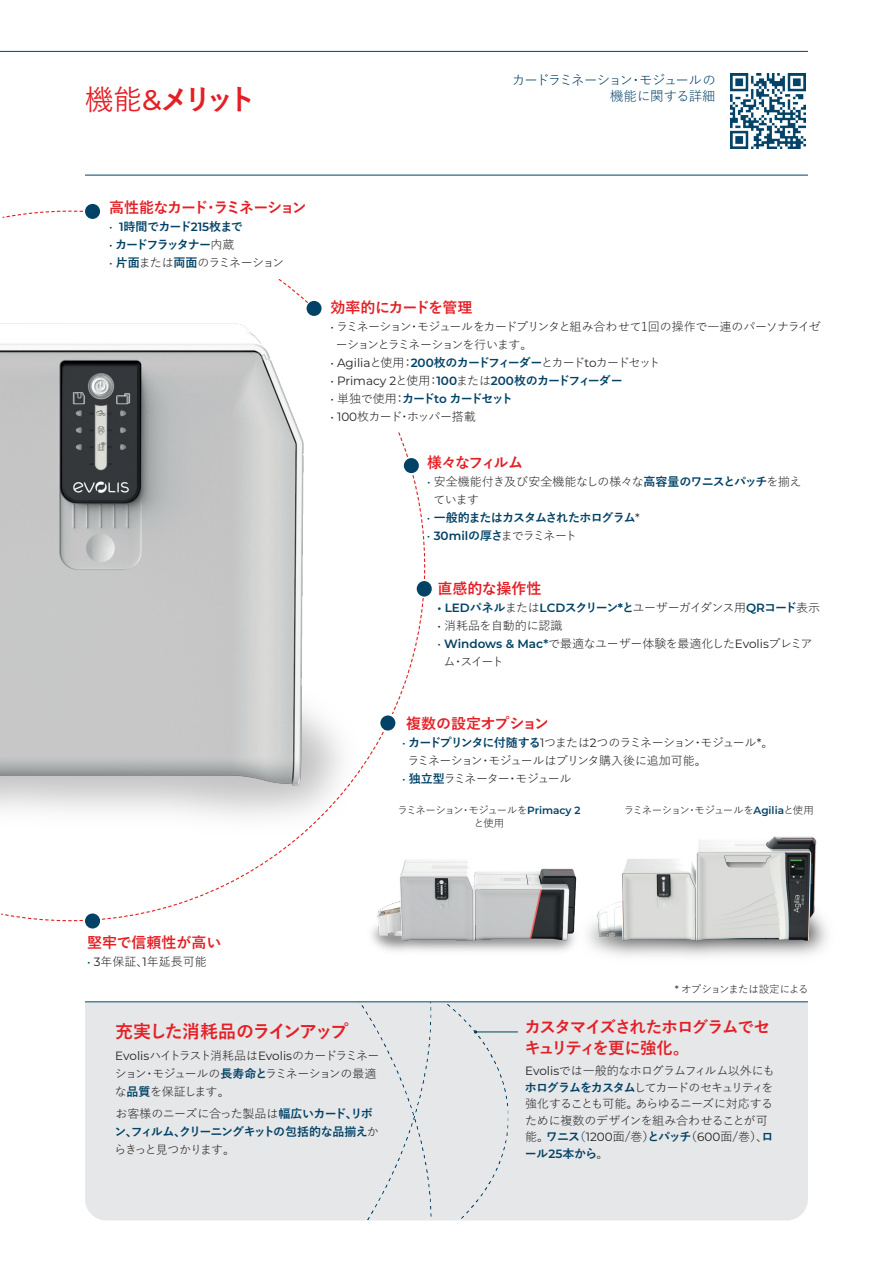
<style>
.page{position:relative;width:893px;height:1263px;background:#fff}
.page>*{position:absolute;margin:0;border:0;box-sizing:border-box;transform-origin:0 0}
.t1{font:700 28.5px "Yu Gothic";color:#e41f25}
.t2{font:700 18px "Yu Gothic";letter-spacing:-.11em;color:#e41f25}
.t3{font:700 16.5px/21px "Yu Gothic";letter-spacing:-.075em;color:#e41f25}
.t4{font:700 15px "Yu Gothic";color:#e41f25}
.t5{font:700 15px "Yu Gothic";letter-spacing:-.075em;color:#e41f25}
.t6{font:700 15px "Yu Gothic";letter-spacing:-.01em;color:#e41f25}
.t7{font:700 15px "Yu Gothic";letter-spacing:-.03em;color:#e41f25}
.t8{font:700 15px "Yu Gothic";letter-spacing:-.105em;color:#e41f25}
.t9{font:13.5px/16.2px "Yu Gothic";letter-spacing:-.06em;color:#024266;text-align:right}
.t10{font:12px/16.5px "Yu Gothic";letter-spacing:-.06em;color:#231f20}
.t11{font:700 12px/18px "Yu Gothic";letter-spacing:-.08em;color:#024266}
.t12{font:12px/18px "Yu Gothic";letter-spacing:-.105em;color:#231f20}
.t13{font:12px/18px "Yu Gothic";letter-spacing:-.035em;color:#231f20}
.t14{font:12px "Yu Gothic";letter-spacing:-.04em;color:#231f20}
.t15{font:12px/18px "Yu Gothic";letter-spacing:-.025em;color:#231f20}
.t16{font:12px "Yu Gothic";letter-spacing:-.11em;color:#231f20}
.t17{font:12px "Yu Gothic";color:#231f20}
.t18{font:700 12px "Yu Gothic";letter-spacing:-.15em;color:#024266}
.t19{font:12px "Yu Gothic";letter-spacing:-.08em;color:#231f20}
.t20{font:700 12px "Yu Gothic";letter-spacing:-.14em;color:#024266}
.t21{font:10.5px/12.6px "Yu Gothic";letter-spacing:-.085em;color:#231f20;text-align:center}
.s1{font-weight:500}
.s2{font-family:"Montserrat";font-weight:500}
.s3{font-family:"Montserrat";font-weight:400}
.s4{font-family:"Montserrat";font-weight:600}
.s5{font-family:"Montserrat";font-weight:400;color:#231f20}
.s6{font-weight:400;color:#231f20}
.s7{font-family:"Montserrat";color:#024266}
.s8{font-weight:700;color:#024266}
.s9{font-family:"Montserrat"}
.s10{font-family:"Montserrat";font-weight:600;color:#024266}
.s11{font-family:"Montserrat";font-weight:700;color:#024266}
.s12{color:#024266}
</style>
<div class="page">
<hr style="left:0;top:51px;width:808px;height:1px;background:#024266">
<div style="left:508px;top:1002px;width:300px;height:218px;background:#e6e7e9"></div>
<div style="left:85px;top:1002px;width:423px;height:218px;background:#e6e7e9"></div>
<hr style="left:85px;top:175px;width:723px;height:1px;background:#024266">
<hr style="left:85px;top:1001px;width:723px;height:1px;background:#024266">
<div style="left:380px;top:715px;width:15px;height:15px;background:#024266;border-radius:50%"></div>
<div style="left:417px;top:581px;width:15px;height:16px;background:#024266;border-radius:50%"></div>
<hr style="left:476px;top:1031px;width:42px;height:1px;background:#024266">
<div style="left:404px;top:458px;width:15px;height:15px;background:#024266;border-radius:50%"></div>
<img style="left:731px;top:74px;width:74px;height:74px">
<img style="left:390px;top:859px;width:187px;height:92px">
<img style="left:0;top:174px;width:390px;height:777px">
<img style="left:588px;top:836px;width:239px;height:120px">
<h1 class="t1" style="left:85px;top:84px;width:173px"><span class="s1">機能</span><span class="s2">&amp;</span>メリット</h1>
<p class="t9" style="left:512px;top:70px;width:206px">カードラミネーション・モジュールの機能に関する詳細</p>
<p class="t5" style="left:109px;top:199px;width:199px">高性能なカード・ラミネーション</p>
<p class="t11" style="left:109px;top:218px;width:135px"><span class="s3">•</span> <span class="s4">1</span>時間でカード<span class="s4">215</span>枚まで</p>
<p class="t20" style="left:109px;top:238px;width:127px"><span class="s5">•</span> カードフラッタナー<span class="s6">内蔵</span></p>
<p class="t19" style="left:109px;top:252px;width:177px"><span class="s7">•</span> <span class="s8">片面</span>または<span class="s8">両面</span>のラミネーション</p>
<p class="t7" style="left:330px;top:299px;width:144px">効率的にカードを管理</p>
<p class="t10" style="left:336px;top:316px;width:487px;line-height:18px;text-indent:-5px"><span class="s7">•</span> ラミネーション・モジュールをカードプリンタと組み合わせて1回の操作で一連のパーソナライゼーションとラミネーションを行います。</p>
<p class="t16" style="left:330px;top:351px;width:332px"><span class="s7">•</span> <span class="s9">Agilia</span>と使用：<span class="s10">200</span><span class="s8">枚のカードフィーダー</span>とカード<span class="s9">to</span>カードセット</p>
<p class="t11" style="left:330px;top:372px;width:294px"><span class="s3">•</span> <span class="s5">Primacy 2</span><span class="s6">と使用：</span><span class="s4">100</span><span class="s6">または</span><span class="s4">200</span>枚のカードフィーダー</p>
<p class="t18" style="left:330px;top:392px;width:184px"><span class="s3">•</span> <span class="s6">単独で使用：</span>カード<span class="s4">to</span> カードセット</p>
<p class="t10" style="left:330px;top:407px;width:147px"><span class="s7">•</span> <span class="s9">100</span>枚カード・ホッパー搭載</p>
<p class="t8" style="left:427px;top:454px;width:98px">様々なフィルム</p>
<p class="t15" style="left:433px;top:471px;width:370px;text-indent:-6px"><span class="s7">•</span> 安全機能付き及び安全機能なしの様々な<span class="s8">高容量のワニスとパッチ</span>を揃えています</p>
<p class="t11" style="left:427px;top:509px;width:214px"><span class="s3">•</span> 一般的またはカスタムされたホログラム<span class="s5">*</span></p>
<p class="t12" style="left:427px;top:525px;width:152px"><span class="s7">•</span> <span class="s10">30mil</span><span class="s8">の厚さ</span>までラミネート</p>
<p class="t4" style="left:437px;top:580px;width:105px">直感的な操作性</p>
<p class="t14" style="left:437px;top:596px;width:384px"><span class="s10">• LED</span><span class="s8">パネル</span>または<span class="s10">LCD</span><span class="s8">スクリーン</span><span class="s11">*</span><span class="s8">と</span>ユーザーガイダンス用<span class="s10">QR</span><span class="s8">コード</span>表示</p>
<p class="t17" style="left:437px;top:614px;width:127px"><span class="s9">•</span> 消耗品を自動的に認識</p>
<p class="t13" style="left:444px;top:633px;width:370px;text-indent:-6px"><span class="s7">•</span> <span class="s10">Windows &amp; Mac*</span>で最適なユーザー体験を最適化した<span class="s9">Evolis</span>プレミアム・スイート</p>
<p class="t6" style="left:406px;top:715px;width:144px">複数の設定オプション</p>
<p class="t10" style="left:407px;top:732px;width:368px;line-height:18px;text-indent:-5px"><span class="s7">•</span> <span class="s8">カードプリンタに付随する</span><span class="s9">1</span>つまたは<span class="s9">2</span>つのラミネーション・モジュール<span class="s9">*</span>。ラミネーション・モジュールはプリンタ購入後に追加可能。</p>
<p class="t12" style="left:402px;top:768px;width:171px"><span class="s7">•</span> <span class="s8">独立型</span>ラミネーター・モジュール</p>
<p class="t21" style="left:397px;top:802px;width:185px">ラミネーション・モジュールを<span class="s10">Primacy 2</span>と使用</p>
<p class="t21" style="left:624px;top:802px;width:192px">ラミネーション・モジュールを<span class="s10">Agilia</span>と使用</p>
<p class="t4" style="left:87px;top:934px;width:136px">堅牢で信頼性が高い</p>
<p class="t17" style="left:87px;top:951px;width:121px"><span class="s7">•</span> <span class="s9">3</span>年保証、<span class="s9">1</span>年延長可能</p>
<p class="t21" style="left:675px;top:981px;width:135px"><span class="s9">*</span> オプションまたは設定による</p>
<h2 class="t2" style="left:115px;top:1021px;width:235px">充実した消耗品のラインアップ</h2>
<p class="t12" style="left:115px;top:1045px;width:266px"><span class="s9">Evolis</span>ハイトラスト消耗品は<span class="s9">Evolis</span>のカードラミネーション・モジュールの<span class="s8">長寿命と</span>ラミネーションの最適な<span class="s8">品質</span>を保証します。</p>
<p class="t11" style="left:114px;top:1105px;width:266px"><span class="s6">お客様のニーズに合った製品は</span>幅広いカード、リボン、フィルム、クリーニングキットの包括的な品揃え<span class="s6">からきっと見つかります。</span></p>
<h3 class="t3" style="left:524px;top:1017px;width:247px">カスタマイズされたホログラムでセキュリティを更に強化。</h3>
<p class="t10" style="left:525px;top:1061px;width:252px"><span class="s9">Evolis</span>では一般的なホログラムフィルム以外にも<span class="s8">ホログラムをカスタム</span>してカードのセキュリティを強化することも可能。あらゆるニーズに対応するために複数のデザインを組み合わせることが可能。<span class="s8">ワニス</span><span class="s12">（</span><span class="s9">1200</span>面/巻）<span class="s8">とパッチ</span>（<span class="s9">600</span>面/巻）、<span class="s8">ロール</span><span class="s10">25</span><span class="s8">本から</span>。</p>
</div>
